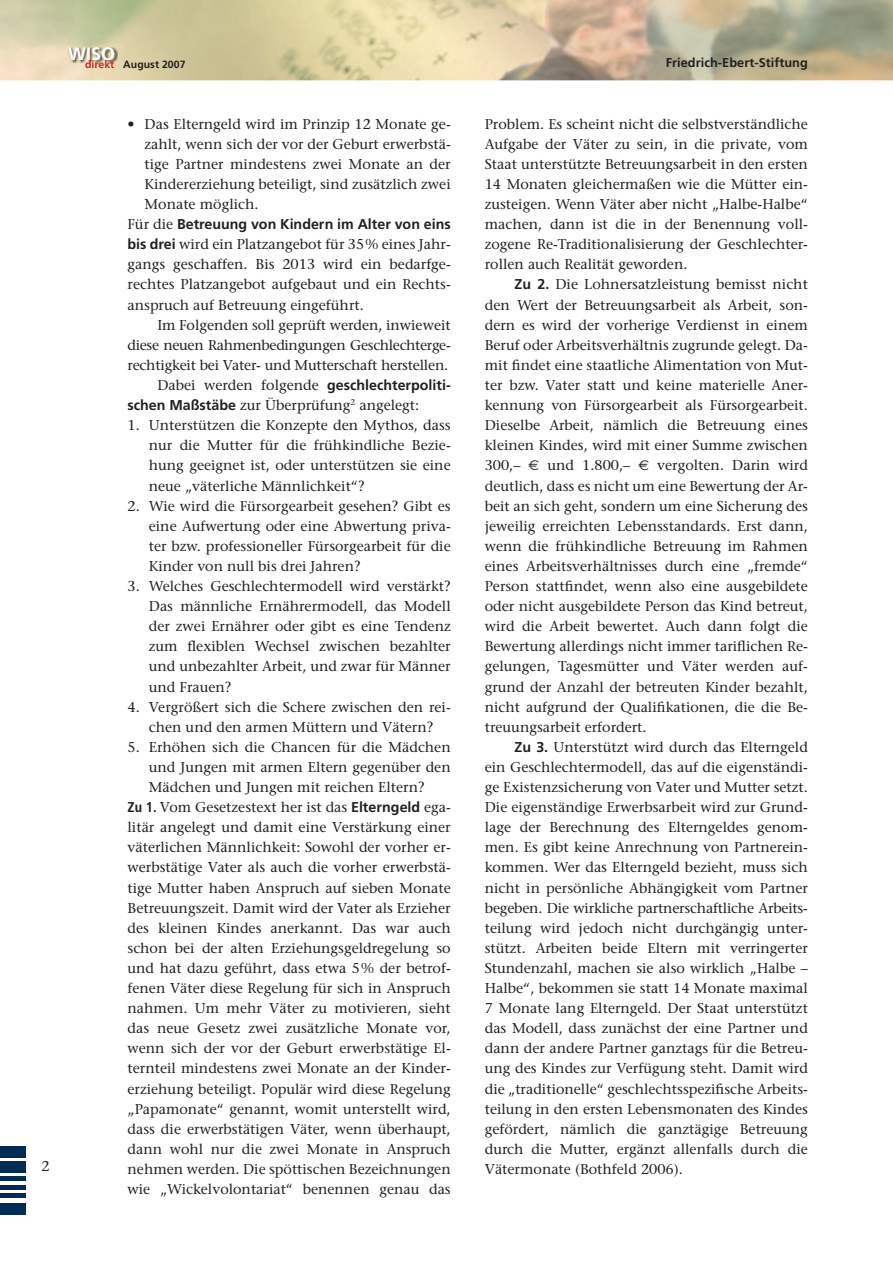
<style>
.page{position:relative;width:893px;height:1263px;background:#fff}
.page>*{position:absolute;margin:0;border:0;box-sizing:border-box;transform-origin:0 0}
.t1{font:700 18px "Frutiger";color:#fff}
.t2{font:14.25px/20.1px "Stone Serif";color:#231f20;text-align:justify}
.t3{font:14.25px "Stone Serif";letter-spacing:-.025em;color:#231f20}
.t4{font:700 14.25px "Frutiger";color:#231f20}
.t5{font:700 12.75px "Frutiger";letter-spacing:.005em;color:#231f20}
.t6{font:700 10.5px "Frutiger";letter-spacing:.005em;color:#231f20}
.s1{color:#d1232a}
.s2{font-family:"Stone Serif";font-weight:400}
.s3{font-family:"Frutiger";font-weight:700}
.s4{font-family:"Frutiger";font-weight:700;font-stretch:condensed}
.s5{font-family:"Euro Sans"}
</style>
<div class="page">
<img style="left:0;top:0;width:893px;height:80px">
<div style="left:0;top:1147px;width:26px;height:11px;background:#002c55"></div>
<div style="left:0;top:1204px;width:26px;height:11px;background:#002c55"></div>
<div style="left:0;top:1161px;width:26px;height:12px;background:#002c55"></div>
<hr style="left:0;top:1177px;width:26px;height:4px;background:#002c55">
<hr style="left:0;top:1185px;width:26px;height:4px;background:#002c55">
<hr style="left:0;top:1194px;width:26px;height:4px;background:#002c55">
<img style="left:68px;top:47px;width:49px;height:16px">
<p class="t1" style="left:68px;top:47px;width:49px">WISO</p>
<p class="t6" style="left:85px;top:61px;width:102px"><span class="s1">direkt</span> August 2007</p>
<p class="t5" style="left:666px;top:58px;width:144px">Friedrich-Ebert-Stiftung</p>
<p class="t2" style="left:145px;top:115px;width:308px;text-indent:-17px">• Das Elterngeld wird im Prinzip 12 Monate ge&shy;zahlt, wenn sich der vor der Geburt erwerbstä&shy;tige Partner mindestens zwei Monate an der Kindererziehung beteiligt, sind zusätzlich zwei Monate möglich.</p>
<p class="t4" style="left:128px;top:218px;width:325px"><span class="s2">Für die</span> Betreuung von Kindern im Alter von eins</p>
<p class="t2" style="left:128px;top:236px;width:325px"><span class="s3">bis drei</span> wird ein Platzangebot für 35% eines Jahr&shy;gangs geschaffen. Bis 2013 wird ein bedarfge&shy;rechtes Platzangebot aufgebaut und ein Rechts&shy;anspruch auf Betreuung eingeführt.</p>
<p class="t2" style="left:157px;top:316px;width:295px">Im Folgenden soll geprüft werden, inwieweit</p>
<p class="t3" style="left:128px;top:339px;width:325px">diese neuen Rahmenbedingungen Geschlechter ge-</p>
<p class="t2" style="left:128px;top:356px;width:322px">rechtigkeit bei Vater- und Mutterschaft herstellen.</p>
<p class="t2" style="left:157px;top:376px;width:295px">Dabei werden folgende <span class="s3">geschlechterpoliti-</span></p>
<p class="t2" style="left:128px;top:397px;width:293px"><span class="s3">schen Maßstäbe</span> zur Überprüfung<sup>2</sup> angelegt:</p>
<p class="t2" style="left:149px;top:417px;width:303px;text-indent:-21px">1. Unterstützen die Konzepte den Mythos, dass nur die Mutter für die frühkindliche Bezie&shy;hung geeignet ist, oder unterstützen sie eine neue „väterliche Männlichkeit“?</p>
<p class="t2" style="left:149px;top:497px;width:303px;text-indent:-21px">2. Wie wird die Fürsorgearbeit gesehen? Gibt es eine Aufwertung oder eine Abwertung priva&shy;ter bzw. professioneller Fürsorgearbeit für die Kinder von null bis drei Jahren?</p>
<p class="t2" style="left:149px;top:577px;width:303px;text-indent:-21px">3. Welches Geschlechtermodell wird verstärkt?<br>Das männliche Ernährermodell, das Modell der zwei Ernährer oder gibt es eine Tendenz zum flexiblen Wechsel zwischen bezahlter und unbezahlter Arbeit, und zwar für Männer und Frauen?</p>
<p class="t2" style="left:128px;top:698px;width:325px;text-align:center">4. Vergrößert sich die Schere zwischen den rei&shy;chen und den armen Müttern und Vätern?</p>
<p class="t2" style="left:128px;top:738px;width:325px">5. Erhöhen sich die Chancen für die Mädchen</p>
<p class="t2" style="left:149px;top:758px;width:303px">und Jungen mit armen Eltern gegenüber den</p>
<p class="t2" style="left:149px;top:778px;width:277px">Mädchen und Jungen mit reichen Eltern?</p>
<p class="t2" style="left:128px;top:799px;width:325px"><span class="s4">Zu 1.</span> Vom Gesetzestext her ist das <span class="s3">Elterngeld</span> ega-</p>
<p class="t2" style="left:128px;top:819px;width:325px">litär angelegt und damit eine Verstärkung einer</p>
<p class="t2" style="left:128px;top:839px;width:325px">väterlichen Männlichkeit: Sowohl der vorher er-</p>
<p class="t2" style="left:128px;top:859px;width:325px">werbstätige Vater als auch die vorher erwerbstä-</p>
<p class="t2" style="left:128px;top:879px;width:325px">tige Mutter haben Anspruch auf sieben Monate</p>
<p class="t2" style="left:128px;top:899px;width:325px">Betreuungszeit. Damit wird der Vater als Erzieher</p>
<p class="t2" style="left:128px;top:919px;width:325px">des kleinen Kindes anerkannt. Das war auch</p>
<p class="t2" style="left:128px;top:939px;width:325px">schon bei der alten Erziehungsgeldregelung so</p>
<p class="t2" style="left:128px;top:959px;width:325px">und hat dazu geführt, dass etwa 5% der betrof-</p>
<p class="t2" style="left:128px;top:979px;width:325px">fenen Väter diese Regelung für sich in Anspruch</p>
<p class="t2" style="left:128px;top:1000px;width:325px">nahmen. Um mehr Väter zu motivieren, sieht</p>
<p class="t2" style="left:128px;top:1020px;width:325px">das neue Gesetz zwei zusätzliche Monate vor,</p>
<p class="t2" style="left:128px;top:1040px;width:325px">wenn sich der vor der Geburt erwerbstätige El-</p>
<p class="t2" style="left:128px;top:1060px;width:325px">ternteil mindestens zwei Monate an der Kinder-</p>
<p class="t2" style="left:128px;top:1080px;width:325px">erziehung beteiligt. Populär wird diese Regelung</p>
<p class="t2" style="left:128px;top:1100px;width:325px">„Papamonate“ genannt, womit unterstellt wird,</p>
<p class="t2" style="left:128px;top:1120px;width:325px">dass die erwerbstätigen Väter, wenn überhaupt,</p>
<p class="t2" style="left:128px;top:1140px;width:325px">dann wohl nur die zwei Monate in Anspruch</p>
<p class="t2" style="left:128px;top:1160px;width:325px">nehmen werden. Die spöttischen Bezeichnungen</p>
<p class="t2" style="left:128px;top:1180px;width:325px">wie „Wickelvolontariat“ benennen genau das</p>
<p class="t2" style="left:485px;top:115px;width:325px">Problem. Es scheint nicht die selbstverständliche Aufgabe der Väter zu sein, in die private, vom Staat unterstützte Betreuungsarbeit in den ersten 14 Monaten gleichermaßen wie die Mütter ein&shy;zusteigen. Wenn Väter aber nicht „Halbe-Halbe“ machen, dann ist die in der Benennung voll&shy;zogene Re-Traditionalisierung der Geschlechter&shy;rollen auch Realität geworden.</p>
<p class="t2" style="left:485px;top:276px;width:325px;text-indent:30px"><span class="s3">Zu 2.</span> Die Lohnersatzleistung bemisst nicht den Wert der Betreuungsarbeit als Arbeit, son&shy;dern es wird der vorherige Verdienst in einem Beruf oder Arbeitsverhältnis zugrunde gelegt. Da&shy;mit findet eine staatliche Alimentation von Mut&shy;ter bzw. Vater statt und keine materielle Aner&shy;kennung von Fürsorgearbeit als Fürsorgearbeit.<br>Dieselbe Arbeit, nämlich die Betreuung eines kleinen Kindes, wird mit einer Summe zwischen 300,– <span class="s5">€</span> und 1.800,– <span class="s5">€</span> vergolten. Darin wird deutlich, dass es nicht um eine Bewertung der Ar&shy;beit an sich geht, sondern um eine Sicherung des jeweilig erreichten Lebensstandards. Erst dann, wenn die frühkindliche Betreuung im Rahmen eines Arbeitsverhältnisses durch eine „fremde“ Person stattfindet, wenn also eine ausgebildete oder nicht ausgebildete Person das Kind betreut, wird die Arbeit bewertet. Auch dann folgt die Bewertung allerdings nicht immer tariflichen Re&shy;gelungen, Tagesmütter und Väter werden auf&shy;grund der Anzahl der betreuten Kinder bezahlt, nicht aufgrund der Qualifikationen, die die Be&shy;treuungsarbeit erfordert.</p>
<p class="t2" style="left:485px;top:738px;width:325px;text-indent:30px"><span class="s3">Zu 3.</span> Unterstützt wird durch das Elterngeld ein Geschlechtermodell, das auf die eigenständi&shy;ge Existenzsicherung von Vater und Mutter setzt.<br>Die eigenständige Erwerbsarbeit wird zur Grund&shy;lage der Berechnung des Elterngeldes genom&shy;men. Es gibt keine Anrechnung von Partnerein&shy;kommen. Wer das Elterngeld bezieht, muss sich nicht in persönliche Abhängigkeit vom Partner begeben. Die wirkliche partnerschaftliche Arbeits&shy;teilung wird jedoch nicht durchgängig unter&shy;stützt. Arbeiten beide Eltern mit verringerter Stundenzahl, machen sie also wirklich „Halbe – Halbe“, bekommen sie statt 14 Monate maximal 7 Monate lang Elterngeld. Der Staat unterstützt das Modell, dass zunächst der eine Partner und dann der andere Partner ganztags für die Betreu&shy;ung des Kindes zur Verfügung steht. Damit wird die „traditionelle“ geschlechtsspezifische Arbeits&shy;teilung in den ersten Lebensmonaten des Kindes gefördert, nämlich die ganztägige Betreuung durch die Mutter, ergänzt allenfalls durch die</p>
<p class="t2" style="left:41px;top:1157px;width:10px">2</p>
<p class="t2" style="left:485px;top:1160px;width:200px">Vätermonate (Bothfeld 2006).</p>
</div>
